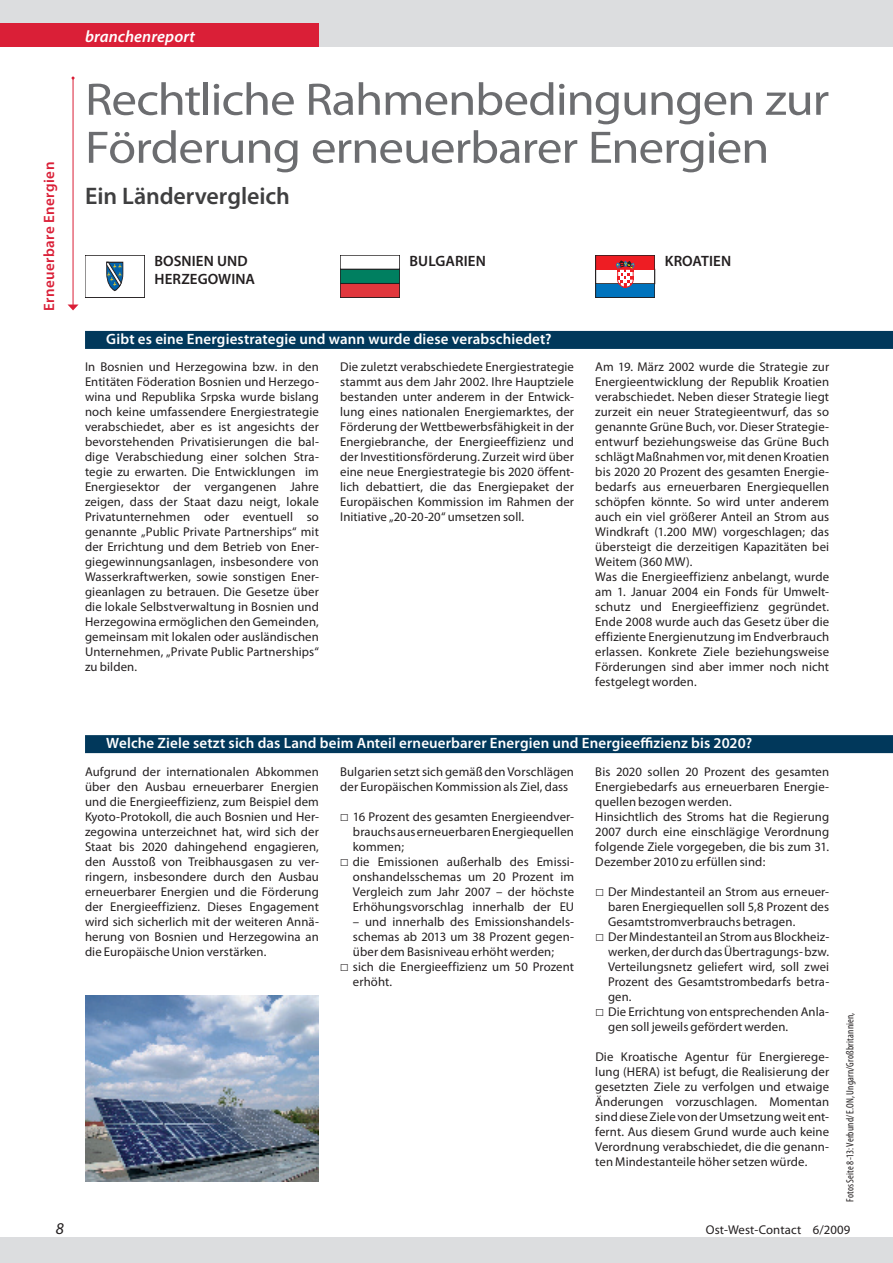
<style>
.page{position:relative;width:893px;height:1263px;background:#fff}
.page>*{position:absolute;margin:0;border:0;box-sizing:border-box;transform-origin:0 0}
.t1{font:45.9px/48px "Myriad Pro";letter-spacing:-.02em;color:#6c6d70;scale:1.11 1}
.t2{font:600 24px "Myriad Pro";letter-spacing:-.005em;color:#3f3f40}
.t3{font:italic 600 16.5px "Myriad Pro";letter-spacing:.005em;color:#fff}
.t4{font:italic 16.5px "Myriad Pro";color:#231f20}
.t5{font:600 15px "Myriad Pro";letter-spacing:.01em;color:#fff}
.t6{font:600 15px/18px "Myriad Pro";letter-spacing:.005em;color:#231f20}
.t7{font:600 15px "Myriad Pro";letter-spacing:.03em;color:#da1f37}
.t8{font:12.75px/15px "Myriad Pro";letter-spacing:.01em;color:#231f20}
.t9{font:condensed 10.5px "Myriad Pro";letter-spacing:.015em;color:#231f20}
</style>
<div class="page">
<div style="left:0;top:0;width:893px;height:47px;background:#dcdddf"></div>
<div style="left:0;top:1237px;width:893px;height:26px;background:#dcdddf"></div>
<div style="left:0;top:23px;width:319px;height:24px;background:#da1f37"></div>
<hr style="left:73px;top:78px;width:1px;height:227px;background:#da1f37">
<svg style="left:68px;top:304px;width:11px;height:6px"></svg>
<div style="left:85px;top:331px;width:808px;height:18px;background:#01385b"></div>
<div style="left:85px;top:255px;width:60px;height:43px;border:1px solid #231f20"></div>
<svg style="left:107px;top:262px;width:16px;height:29px"></svg>
<div style="left:340px;top:283px;width:60px;height:15px;background:#e1373d"></div>
<div style="left:340px;top:283px;width:60px;height:15px;border:1px solid #231f20"></div>
<div style="left:340px;top:269px;width:60px;height:14px;background:#007f60"></div>
<div style="left:340px;top:269px;width:60px;height:14px;border:1px solid #231f20"></div>
<div style="left:596px;top:269px;width:59px;height:15px;border:1px solid #231f20"></div>
<div style="left:596px;top:284px;width:59px;height:14px;background:#0073bd"></div>
<div style="left:596px;top:255px;width:59px;height:14px;background:#ee1d23"></div>
<div style="left:595px;top:255px;width:60px;height:43px;border:1px solid #231f20"></div>
<svg style="left:616px;top:261px;width:19px;height:27px"></svg>
<div style="left:85px;top:735px;width:808px;height:18px;background:#01385b"></div>
<img style="left:85px;top:995px;width:234px;height:186px">
<p class="t7" style="left:39px;top:311px;width:151px;rotate:-90deg">Erneuerbare Energien</p>
<p class="t4" style="left:56px;top:1219px;width:10px">8</p>
<p class="t3" style="left:85px;top:26px;width:112px">branchenreport</p>
<h1 class="t1" style="left:85px;top:75px;width:672px">Rechtliche Rahmenbedingungen zur<br>Förderung erneuerbarer Energien</h1>
<h2 class="t2" style="left:85px;top:180px;width:206px">Ein Ländervergleich</h2>
<p class="t6" style="left:154px;top:252px;width:102px">BOSNIEN UND<br>HERZEGOWINA</p>
<p class="t6" style="left:410px;top:252px;width:78px">BULGARIEN</p>
<p class="t6" style="left:665px;top:252px;width:68px">KROATIEN</p>
<p class="t5" style="left:106px;top:329px;width:447px">Gibt es eine Energiestrategie und wann wurde diese verabschiedet?</p>
<p class="t8" style="left:85px;top:359px;width:235px;text-align:justify">In Bosnien und Herzegowina bzw. in den Entitäten Föderation Bosnien und Herzego&shy;wina und Republika Srpska wurde bislang noch keine umfassendere Energiestrategie verabschiedet, aber es ist angesichts der bevorstehenden Privatisierungen die bal&shy;dige Verabschiedung einer solchen Stra&shy;tegie zu erwarten. Die Entwicklungen im Energiesektor der vergangenen Jahre zeigen, dass der Staat dazu neigt, lokale Privatunternehmen oder eventuell so genannte „Public Private Partnerships“ mit der Errichtung und dem Betrieb von Ener&shy;giegewinnungsanlagen, insbesondere von Wasserkraftwerken, sowie sonstigen Ener&shy;gieanlagen zu betrauen. Die Gesetze über die lokale Selbstverwaltung in Bosnien und Herzegowina ermöglichen den Gemeinden, gemeinsam mit lokalen oder ausländischen Unternehmen, „Private Public Partnerships“ zu bilden.</p>
<p class="t8" style="left:340px;top:359px;width:235px;text-align:justify">Die zuletzt verabschiedete Energiestrategie stammt aus dem Jahr 2002. Ihre Hauptziele bestanden unter anderem in der Entwick&shy;lung eines nationalen Energiemarktes, der Förderung der Wettbewerbsfähigkeit in der Energiebranche, der Energieeffizienz und der Investitionsförderung. Zurzeit wird über eine neue Energiestrategie bis 2020 öffent&shy;lich debattiert, die das Energiepaket der Europäischen Kommission im Rahmen der Initiative „20-20-20“ umsetzen soll.</p>
<p class="t8" style="left:595px;top:359px;width:235px">Am 19. März 2002 wurde die Strategie zur Energieentwicklung der Republik Kroatien verabschiedet. Neben dieser Strategie liegt zurzeit ein neuer Strategieentwurf, das so genannte Grüne Buch, vor. Dieser Strategie&shy;entwurf beziehungsweise das Grüne Buch schlägt Maßnahmen vor, mit denen Kroatien bis 2020 20 Prozent des gesamten Energie&shy;bedarfs aus erneuerbaren Energiequellen schöpfen könnte. So wird unter anderem auch ein viel größerer Anteil an Strom aus Windkraft (1.200 MW) vorgeschlagen; das übersteigt die derzeitigen Kapazitäten bei Weitem (360 MW).<br>Was die Energieeffizienz anbelangt, wurde am 1. Januar 2004 ein Fonds für Umwelt&shy;schutz und Energieeffizienz gegründet.<br>Ende 2008 wurde auch das Gesetz über die effiziente Energienutzung im Endverbrauch erlassen. Konkrete Ziele beziehungsweise Förderungen sind aber immer noch nicht festgelegt worden.</p>
<p class="t5" style="left:106px;top:733px;width:647px">Welche Ziele setzt sich das Land beim Anteil erneuerbarer Energien und Energieeffizienz bis 2020?</p>
<p class="t8" style="left:85px;top:764px;width:235px;text-align:justify">Aufgrund der internationalen Abkommen über den Ausbau erneuerbarer Energien und die Energieeffizienz, zum Beispiel dem Kyoto-Protokoll, die auch Bosnien und Her&shy;zegowina unterzeichnet hat, wird sich der Staat bis 2020 dahingehend engagieren, den Ausstoß von Treibhausgasen zu ver&shy;ringern, insbesondere durch den Ausbau erneuerbarer Energien und die Förderung der Energieeffizienz. Dieses Engagement wird sich sicherlich mit der weiteren Annä&shy;herung von Bosnien und Herzegowina an die Europäische Union verstärken.</p>
<p class="t8" style="left:340px;top:764px;width:235px">Bulgarien setzt sich gemäß den Vorschlägen der Europäischen Kommission als Ziel, dass</p>
<p class="t8" style="left:353px;top:809px;width:223px">16 Prozent des gesamten Energieendver&shy;brauchs aus erneuerbaren Energiequellen kommen;<br>die Emissionen außerhalb des Emissi&shy;onshandelsschemas um 20 Prozent im Vergleich zum Jahr 2007 – der höchste Erhöhungsvorschlag innerhalb der EU</p>
<p class="t8" style="left:353px;top:914px;width:223px">– und innerhalb des Emissionshandels&shy;schemas ab 2013 um 38 Prozent gegen&shy;über dem Basisniveau erhöht werden; sich die Energieeffizienz um 50 Prozent erhöht.</p>
<p class="t8" style="left:595px;top:764px;width:235px">Bis 2020 sollen 20 Prozent des gesamten Energiebedarfs aus erneuerbaren Energie&shy;quellen bezogen werden.<br>Hinsichtlich des Stroms hat die Regierung 2007 durch eine einschlägige Verordnung folgende Ziele vorgegeben, die bis zum 31.<br>Dezember 2010 zu erfüllen sind:</p>
<p class="t8" style="left:608px;top:884px;width:223px">Der Mindestanteil an Strom aus erneuer&shy;baren Energiequellen soll 5,8 Prozent des Gesamtstromverbrauchs betragen.<br>Der Mindestanteil an Strom aus Blockheiz&shy;werken, der durch das Übertragungs- bzw.<br>Verteilungsnetz geliefert wird, soll zwei Prozent des Gesamtstrombedarfs betra&shy;gen.<br>Die Errichtung von entsprechenden Anla&shy;gen soll jeweils gefördert werden.</p>
<p class="t8" style="left:595px;top:1049px;width:235px;text-align:justify">Die Kroatische Agentur für Energierege&shy;lung (HERA) ist befugt, die Realisierung der gesetzten Ziele zu verfolgen und etwaige Änderungen vorzuschlagen. Momentan sind diese Ziele von der Umsetzung weit ent&shy;fernt. Aus diesem Grund wurde auch keine Verordnung verabschiedet, die die genann&shy;ten Mindestanteile höher setzen würde.</p>
<p class="t9" style="left:844px;top:1202px;width:191px;rotate:-90deg">Fotos Seite 8-13: Verbund/ E.ON, Ungarn/Großbritannien,</p>
<p class="t8" style="left:706px;top:1222px;width:146px">Ost-West-Contact 6/2009</p>
</div>
